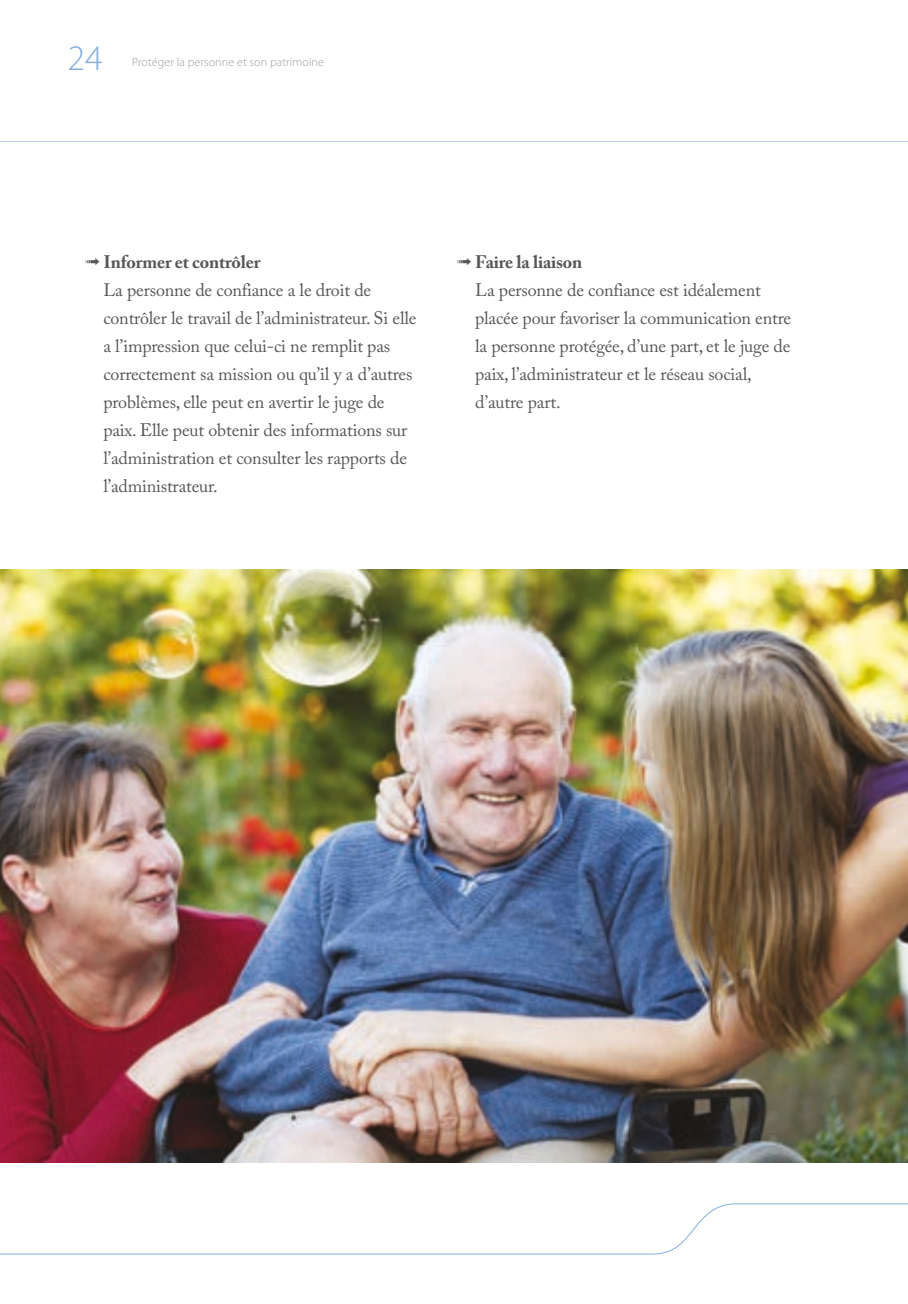
<style>
.page{position:relative;width:908px;height:1304px;background:#fff}
.page>*{position:absolute;margin:0;border:0;box-sizing:border-box;transform-origin:0 0}
.t1{font:300 36px "Myriad Pro";color:#85afde}
.t2{font:18px/28px "Adobe Caslon Pro";letter-spacing:-.01em;color:#575756}
.t3{font:300 12px "Myriad Pro";letter-spacing:.01em;color:#9d9d9d}
.s1{font-weight:700}
</style>
<div class="page">
<svg style="left:0;top:1203px;width:907px;height:52px"></svg>
<svg style="left:0;top:141px;width:907px;height:1px"></svg>
<img style="left:0;top:569px;width:907px;height:593px">
<h1 class="t1" style="left:67px;top:37px;width:37px">24</h1>
<p class="t3" style="left:132px;top:54px;width:193px">Protéger la personne et son patrimoine</p>
<p class="t2" style="left:103px;top:248px;width:314px;text-indent:-18px">➟ <span class="s1">Informer et contrôler<br></span>La personne de confiance a le droit de contrôler le travail de l’administrateur. Si elle a l’impression que celui-ci ne remplit pas correctement sa mission ou qu’il y a d’autres problèmes, elle peut en avertir le juge de paix. Elle peut obtenir des informations sur l’administration et consulter les rapports de l’administrateur.</p>
<p class="t2" style="left:475px;top:248px;width:317px;text-indent:-18px">➟ <span class="s1">Faire la liaison<br></span>La personne de confiance est idéalement placée pour favoriser la communication entre la personne protégée, d’une part, et le juge de paix, l’administrateur et le réseau social, d’autre part.</p>
</div>
